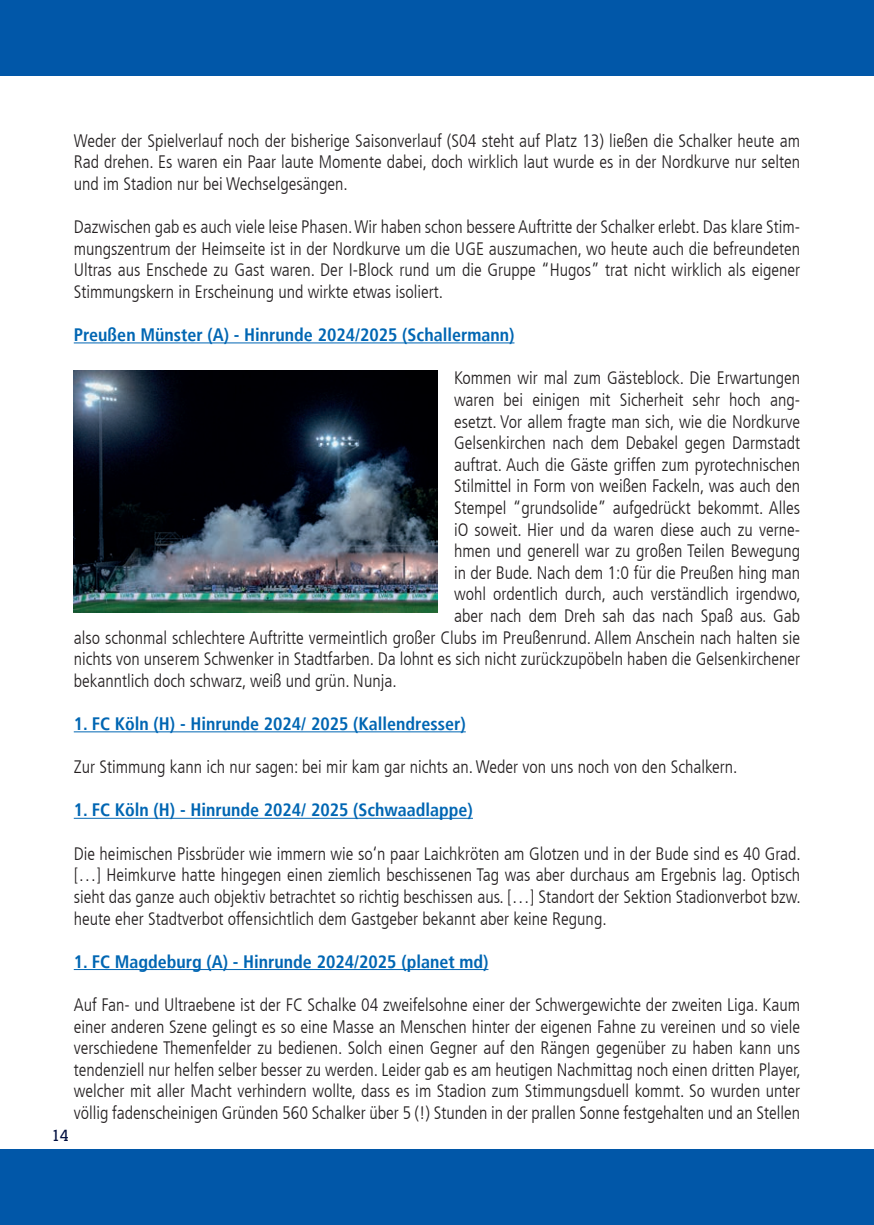
<style>
.page{position:relative;width:874px;height:1225px;background:#fff}
.page>*{position:absolute;margin:0;border:0;box-sizing:border-box;transform-origin:0 0}
.t1{font:300 condensed 18px/21.6px "Frutiger LT";color:#231f20;text-align:justify}
.t2{font:700 condensed 18px "Frutiger LT";color:#0166b3}
.t3{font:16px "Steinem";color:#000f40}
</style>
<div class="page">
<hr style="left:74px;top:342px;width:440px;height:1px;background:#0166b3">
<hr style="left:74px;top:731px;width:391px;height:1px;background:#0166b3">
<hr style="left:74px;top:818px;width:398px;height:1px;background:#0166b3">
<hr style="left:74px;top:969px;width:414px;height:1px;background:#0166b3">
<div style="left:0;top:1149px;width:856px;height:76px;background:#0157a8"></div>
<div style="left:856px;top:0;width:17px;height:75px;background:#0157a8"></div>
<div style="left:856px;top:1149px;width:17px;height:75px;background:#0157a8"></div>
<div style="left:0;top:0;width:856px;height:75px;background:#0157a8"></div>
<img style="left:74px;top:370px;width:363px;height:243px">
<p class="t1" style="left:74px;top:130px;width:727px">Weder der Spielverlauf noch der bisherige Saisonverlauf (S04 steht auf Platz 13) ließen die Schalker heute am Rad drehen. Es waren ein Paar laute Momente dabei, doch wirklich laut wurde es in der Nordkurve nur selten und im Stadion nur bei Wechselgesängen.</p>
<p class="t1" style="left:74px;top:216px;width:727px">Dazwischen gab es auch viele leise Phasen. Wir haben schon bessere Auftritte der Schalker erlebt. Das klare Stim&shy;mungszentrum der Heimseite ist in der Nordkurve um die UGE auszumachen, wo heute auch die befreundeten Ultras aus Enschede zu Gast waren. Der I-Block rund um die Gruppe “Hugos” trat nicht wirklich als eigener Stimmungskern in Erscheinung und wirkte etwas isoliert.</p>
<p class="t2" style="left:74px;top:324px;width:442px">Preußen Münster (A) - Hinrunde 2024/2025 (Schallermann)</p>
<p class="t1" style="left:454px;top:367px;width:347px">Kommen wir mal zum Gästeblock. Die Erwartungen</p>
<p class="t1" style="left:454px;top:389px;width:347px">waren bei einigen mit Sicherheit sehr hoch ang-</p>
<p class="t1" style="left:454px;top:411px;width:347px">esetzt. Vor allem fragte man sich, wie die Nordkurve</p>
<p class="t1" style="left:454px;top:432px;width:347px">Gelsenkirchen nach dem Debakel gegen Darmstadt</p>
<p class="t1" style="left:454px;top:454px;width:347px">auftrat. Auch die Gäste griffen zum pyrotechnischen</p>
<p class="t1" style="left:454px;top:475px;width:347px">Stilmittel in Form von weißen Fackeln, was auch den</p>
<p class="t1" style="left:454px;top:497px;width:347px">Stempel “grundsolide” aufgedrückt bekommt. Alles</p>
<p class="t1" style="left:454px;top:519px;width:347px">iO soweit. Hier und da waren diese auch zu verne-</p>
<p class="t1" style="left:454px;top:540px;width:347px">hmen und generell war zu großen Teilen Bewegung</p>
<p class="t1" style="left:454px;top:562px;width:347px">in der Bude. Nach dem 1:0 für die Preußen hing man</p>
<p class="t1" style="left:454px;top:583px;width:348px">wohl ordentlich durch, auch verständlich irgendwo,</p>
<p class="t1" style="left:454px;top:605px;width:347px">aber nach dem Dreh sah das nach Spaß aus. Gab</p>
<p class="t1" style="left:74px;top:627px;width:727px">also schonmal schlechtere Auftritte vermeintlich großer Clubs im Preußenrund. Allem Anschein nach halten sie</p>
<p class="t1" style="left:74px;top:648px;width:727px">nichts von unserem Schwenker in Stadtfarben. Da lohnt es sich nicht zurückzupöbeln haben die Gelsenkirchener</p>
<p class="t1" style="left:74px;top:670px;width:324px">bekanntlich doch schwarz, weiß und grün. Nunja.</p>
<p class="t2" style="left:74px;top:713px;width:393px">1. FC Köln (H) - Hinrunde 2024/ 2025 (Kallendresser)</p>
<p class="t1" style="left:74px;top:756px;width:664px">Zur Stimmung kann ich nur sagen: bei mir kam gar nichts an. Weder von uns noch von den Schalkern.</p>
<p class="t2" style="left:74px;top:799px;width:400px">1. FC Köln (H) - Hinrunde 2024/ 2025 (Schwaadlappe)</p>
<p class="t1" style="left:74px;top:843px;width:728px">Die heimischen Pissbrüder wie immern wie so‘n paar Laichkröten am Glotzen und in der Bude sind es 40 Grad. […] Heimkurve hatte hingegen einen ziemlich beschissenen Tag was aber durchaus am Ergebnis lag. Optisch sieht das ganze auch objektiv betrachtet so richtig beschissen aus. […] Standort der Sektion Stadionverbot bzw. heute eher Stadtverbot offensichtlich dem Gastgeber bekannt aber keine Regung.</p>
<p class="t2" style="left:74px;top:950px;width:416px">1. FC Magdeburg (A) - Hinrunde 2024/2025 (planet md)</p>
<p class="t1" style="left:74px;top:994px;width:728px">Auf Fan- und Ultraebene ist der FC Schalke 04 zweifelsohne einer der Schwergewichte der zweiten Liga. Kaum einer anderen Szene gelingt es so eine Masse an Menschen hinter der eigenen Fahne zu vereinen und so viele verschiedene Themenfelder zu bedienen. Solch einen Gegner auf den Rängen gegenüber zu haben kann uns tendenziell nur helfen selber besser zu werden. Leider gab es am heutigen Nachmittag noch einen dritten Player, welcher mit aller Macht verhindern wollte, dass es im Stadion zum Stimmungsduell kommt. So wurden unter völlig fadenscheinigen Gründen 560 Schalker über 5 (!) Stunden in der prallen Sonne festgehalten und an Stellen</p>
<p class="t3" style="left:51px;top:1126px;width:19px">14</p>
</div>
